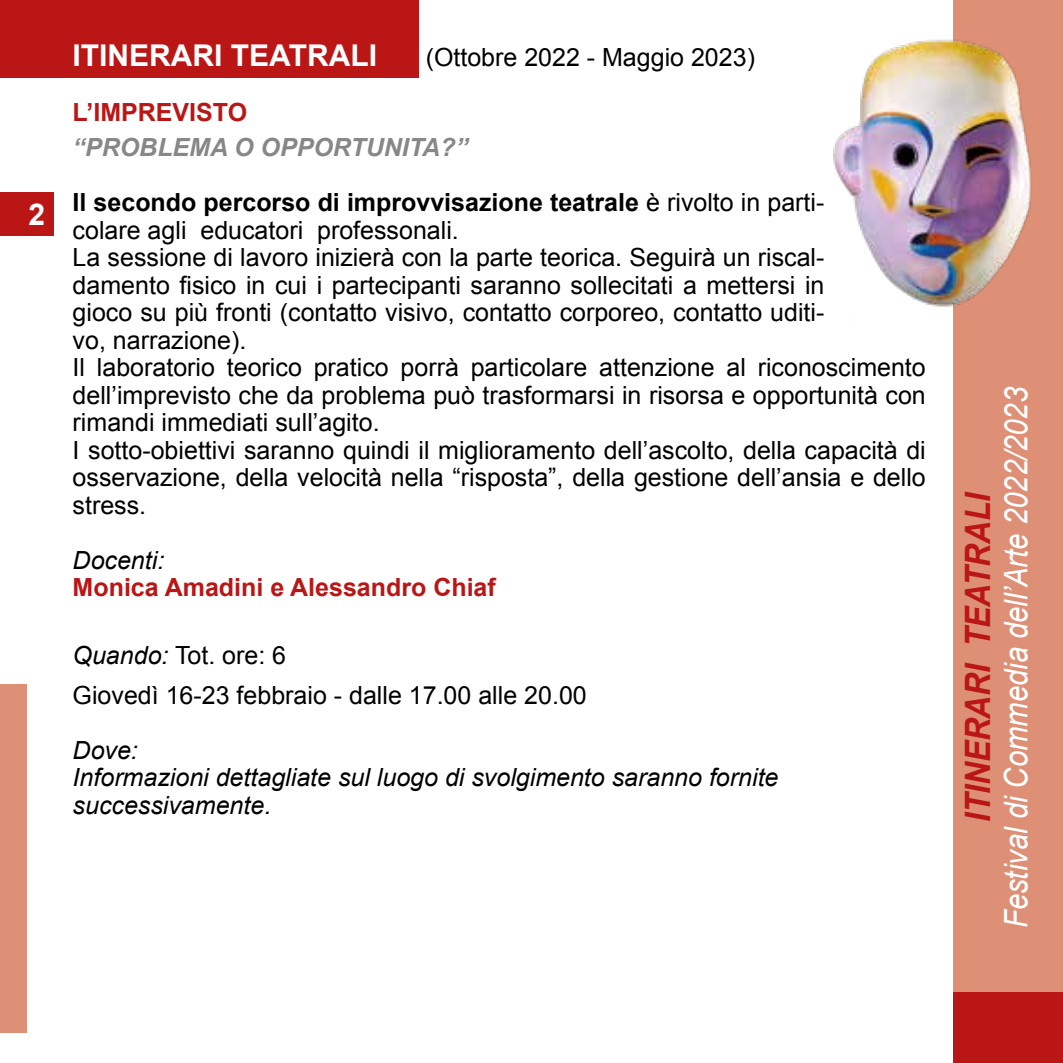
<style>
.page{position:relative;width:1063px;height:1063px;background:#fff}
.page>*{position:absolute;margin:0;border:0;box-sizing:border-box;transform-origin:0 0}
.t1{font:italic 700 35px "Arial";letter-spacing:-.01em;color:#bb1616;scale:.9 1}
.t2{font:italic 32.5px "Arial";color:#fff;scale:.9 1}
.t3{font:700 30px "Arial";color:#fff}
.t4{font:25px/27.5px "Arial";color:#000}
.t5{font:italic 25px/27.5px "Arial";color:#000}
.t6{font:700 25px "Arial";color:#bb1616}
.t7{font:italic 700 25px "Arial";color:#878787}
.s1{font-weight:700}
.s2{font-style:italic}
</style>
<div class="page">
<div style="left:0;top:0;width:418px;height:78px;background:#bb1616"></div>
<div style="left:954px;top:0;width:109px;height:1063px;background:#dd9076"></div>
<div style="left:954px;top:992px;width:109px;height:71px;background:#bb1616"></div>
<img style="left:833px;top:0;width:199px;height:323px">
<div style="left:0;top:685px;width:27px;height:348px;background:#dd9076"></div>
<div style="left:0;top:192px;width:54px;height:43px;background:#bb1616"></div>
<p class="t3" style="left:28px;top:194px;width:18px">2</p>
<p class="t3" style="left:73px;top:36px;width:306px">ITINERARI TEATRALI</p>
<p class="t4" style="left:426px;top:44px;width:331px">(Ottobre 2022 - Maggio 2023)</p>
<p class="t6" style="left:73px;top:96px;width:176px">L’IMPREVISTO</p>
<p class="t7" style="left:73px;top:131px;width:397px">“PROBLEMA O OPPORTUNITA?”</p>
<p class="t4" style="left:73px;top:189px;width:855px"><span class="s1">Il secondo percorso di improvvisazione teatrale</span> è rivolto in parti-<br>colare agli educatori professonali.<br>La sessione di lavoro inizierà con la parte teorica. Seguirà un riscal&shy;damento fisico in cui i partecipanti saranno sollecitati a mettersi in<br>gioco su più fronti (contatto visivo, contatto corporeo, contatto uditi-<br>vo, narrazione).<br>Il laboratorio teorico pratico porrà particolare attenzione al riconoscimento dell’imprevisto che da problema può trasformarsi in risorsa e opportunità con rimandi immediati sull’agito.<br>I sotto-obiettivi saranno quindi il miglioramento dell’ascolto, della capacità di osservazione, della velocità nella “risposta”, della gestione dell’ansia e dello stress.</p>
<p class="t5" style="left:73px;top:547px;width:93px">Docenti:</p>
<p class="t6" style="left:73px;top:571px;width:425px">Monica Amadini e Alessandro Chiaf</p>
<p class="t4" style="left:73px;top:635px;width:516px;line-height:40px"><span class="s2">Quando:</span> Tot. ore: 6<br>Giovedì 16-23 febbraio - dalle 17.00 alle 20.00</p>
<p class="t5" style="left:73px;top:737px;width:707px">Dove:<br>Informazioni dettagliate sul luogo di svolgimento saranno fornite successivamente.</p>
<h1 class="t1" style="left:955px;top:822px;width:368px;rotate:-90deg">ITINERARI TEATRALI</h1>
<h2 class="t2" style="left:995px;top:928px;width:603px;rotate:-90deg">Festival di Commedia dell’Arte 2022/2023</h2>
</div>
